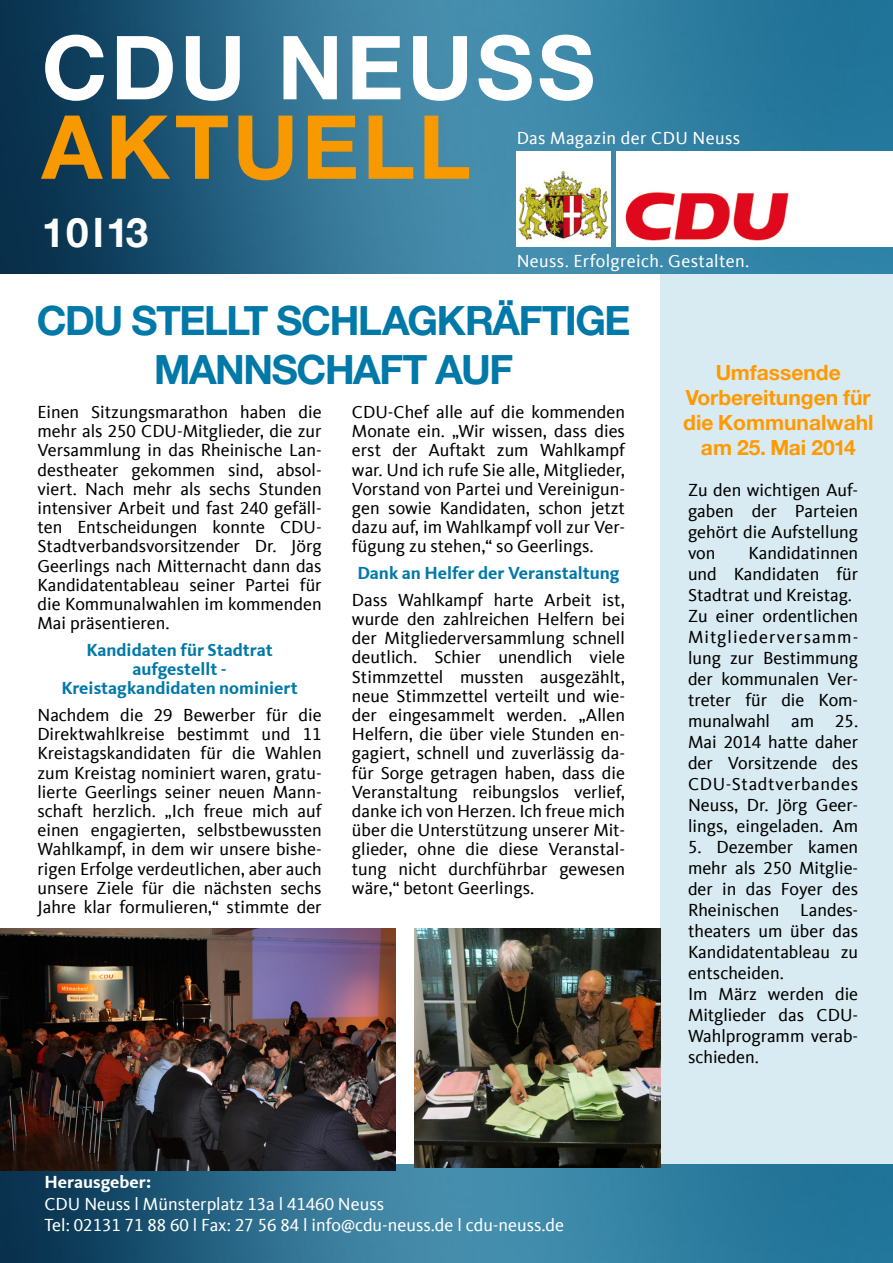
<style>
.page{position:relative;width:893px;height:1263px;background:#fff}
.page>*{position:absolute;margin:0;border:0;box-sizing:border-box;transform-origin:0 0}
.t1{font:700 88.5px "CDU Helvetica";letter-spacing:.08em;color:#fff}
.t2{font:700 88.5px "CDU Helvetica";letter-spacing:.08em;color:#f89900}
.t3{font:700 40.5px "CDU Helvetica";color:#0078a8}
.t4{font:700 40.5px "CDU Helvetica";letter-spacing:.11em;color:#fff}
.t5{font:700 21px/25.2px "CDU Helvetica";color:#f90;text-align:center}
.t6{font:18px/19.2px "CDU Kievit Tab";color:#000;text-align:justify}
.t7{font:18px/21.6px "CDU Kievit Tab";color:#fff}
.t8{font:700 18px/19.2px "CDU Kievit Tab";color:#0078a8;text-align:center}
.t9{font:18px "CDU Kievit Tab";letter-spacing:.02em;color:#fff}
.t10{font:700 18px "CDU Kievit Tab";color:#fff}
</style>
<div class="page">
<div style="left:661px;top:262px;width:232px;height:911px;background:#d9ebf2"></div>
<img style="left:0;top:0;width:893px;height:273px">
<img style="left:516px;top:152px;width:95px;height:95px">
<img style="left:617px;top:152px;width:276px;height:95px">
<img style="left:0;top:1164px;width:893px;height:99px">
<img style="left:415px;top:928px;width:245px;height:240px">
<img style="left:0;top:928px;width:395px;height:242px">
<h1 class="t1" style="left:43px;top:13px;width:552px">CDU NEUSS</h1>
<h1 class="t2" style="left:43px;top:92px;width:427px">AKTUELL</h1>
<h2 class="t4" style="left:43px;top:207px;width:107px">10l13</h2>
<p class="t9" style="left:517px;top:128px;width:225px">Das Magazin der CDU Neuss</p>
<p class="t9" style="left:517px;top:251px;width:234px">Neuss. Erfolgreich. Gestalten.</p>
<h2 class="t3" style="left:37px;top:295px;width:119px">CDu stellt</h2>
<h2 class="t3" style="left:277px;top:295px;width:351px">schlagkräftige</h2>
<h2 class="t3" style="left:155px;top:345px;width:64px">Mannsc</h2>
<h2 class="t3" style="left:326px;top:345px;width:188px">haft au f</h2>
<p class="t6" style="left:38px;top:402px;width:286px">Einen Sitzungsmarathon haben die mehr als 250 CDU-Mitglieder, die zur Versammlung in das Rheinische Lan&shy;destheater gekommen sind, absol&shy;viert. Nach mehr als sechs Stunden intensiver Arbeit und fast 240 gefäll&shy;ten Entscheidungen konnte CDU-Stadtverbandsvorsitzender Dr. Jörg Geerlings nach Mitternacht dann das Kandidatentableau seiner Partei für die Kommunalwahlen im kommenden Mai präsentieren.</p>
<p class="t8" style="left:61px;top:640px;width:238px">Kandidaten für Stadtrat aufgestellt -<br>Kreistagkandidaten nominiert</p>
<p class="t6" style="left:37px;top:706px;width:286px">Nachdem die 29 Bewerber für die Direktwahlkreise bestimmt und 11<br>Kreistagskandidaten für die Wahlen zum Kreistag nominiert waren, gratu&shy;lierte Geerlings seiner neuen Mann&shy;schaft herzlich. „Ich freue mich auf einen engagierten, selbstbewussten Wahlkampf, in dem wir unsere bishe&shy;rigen Erfolge verdeutlichen, aber auch unsere Ziele für die nächsten sechs Jahre klar formulieren,“ stimmte der</p>
<p class="t6" style="left:352px;top:402px;width:275px">CDU-Chef alle auf die kommenden Monate ein. „Wir wissen, dass dies erst der Auftakt zum Wahlkampf war. Und ich rufe Sie alle, Mitglieder, Vorstand von Partei und Vereinigun&shy;gen sowie Kandidaten, schon jetzt dazu auf, im Wahlkampf voll zur Ver&shy;fügung zu stehen,“ so Geerlings.</p>
<p class="t8" style="left:357px;top:563px;width:264px">Dank an Helfer der Veranstaltung</p>
<p class="t6" style="left:352px;top:590px;width:275px">Dass Wahlkampf harte Arbeit ist, wurde den zahlreichen Helfern bei der Mitgliederversammlung schnell deutlich. Schier unendlich viele Stimmzettel mussten ausgezählt, neue Stimmzettel verteilt und wie&shy;der eingesammelt werden. „Allen Helfern, die über viele Stunden en&shy;gagiert, schnell und zuverlässig da&shy;für Sorge getragen haben, dass die Veranstaltung reibungslos verlief, danke ich von Herzen. Ich freue mich über die Unterstützung unserer Mit&shy;glieder, ohne die diese Veranstal&shy;tung nicht durchführbar gewesen wäre,“ betont Geerlings.</p>
<p class="t10" style="left:44px;top:1171px;width:108px">Herausgeber:</p>
<p class="t7" style="left:44px;top:1193px;width:521px">CDU Neuss l Münsterplatz 13a l 41460 Neuss<br>Tel: 02131 71 88 60 l Fax: 27 56 84 l info@cdu-neuss.de l cdu-neuss.de</p>
<p class="t5" style="left:683px;top:359px;width:192px">Umfassende<br>Vorbereitungen für die Kommunalwahl am 25. Mai 2014</p>
<p class="t6" style="left:688px;top:480px;width:172px;line-height:21px">Zu den wichtigen Auf&shy;gaben der Parteien gehört die Aufstellung von</p>
<p class="t6" style="left:688px;top:543px;width:172px;line-height:21px;text-align:left;text-indent:60px">Kandidatinnen und Kandidaten für<br>Stadtrat und Kreistag.<br>Zu einer ordentlichen<br>Mitgliederversamm&shy;lung zur Bestimmung der kommunalen Ver&shy;treter für die Kom&shy;munalwahl am 25.<br>Mai 2014 hatte daher der Vorsitzende des<br>CDU-Stadtverbandes<br>Neuss, Dr. Jörg Geer&shy;lings, eingeladen. Am</p>
<p class="t6" style="left:688px;top:837px;width:172px;line-height:21px;text-align:left">5. Dezember kamen mehr als 250 Mitglie&shy;der in das Foyer des<br>Rheinischen Landes&shy;theaters um über das<br>Kandidatentableau zu entscheiden.<br>Im März werden die<br>Mitglieder das CDU-<br>Wahlprogramm verab&shy;schieden.</p>
</div>
